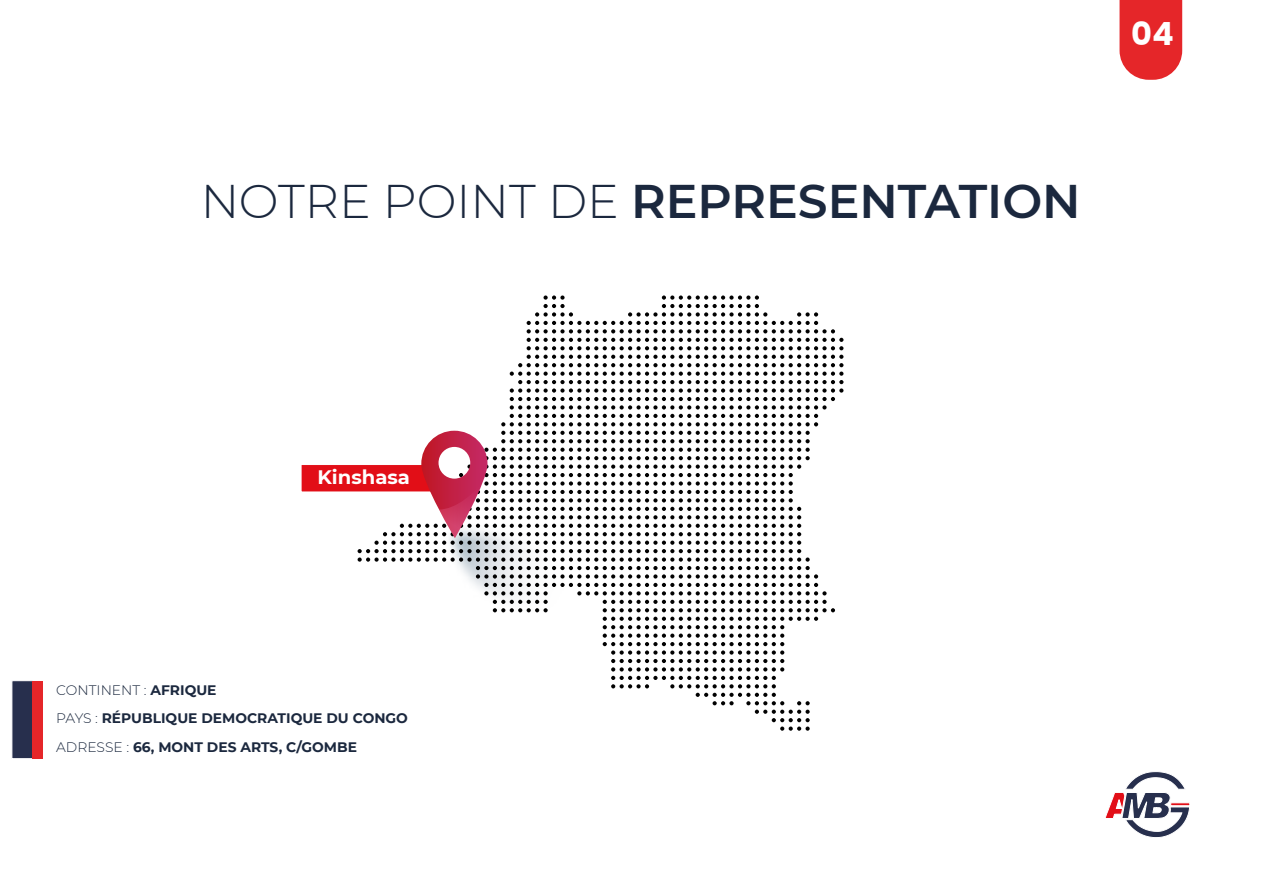
<style>
.page{position:relative;width:1263px;height:893px;background:#fff}
.page>*{position:absolute;margin:0;border:0;box-sizing:border-box;transform-origin:0 0}
.t1{font:600 47.1px "Montserrat";color:#1b283e}
.t2{font:700 31.95px "Poppins";color:#fff}
.t3{font:700 19.5px "Montserrat";color:#fff}
.t4{font:700 13.8px/29px "Montserrat";color:#1b283e}
.t5{font:300 13.8px "Montserrat";color:#1b283e}
.s1{font-weight:300}
.s2{font-weight:700}
</style>
<div class="page">
<svg style="left:1105px;top:771px;width:85px;height:67px"></svg>
<div style="left:1170px;top:803px;width:20px;height:3px;background:#e20e17;border:1px solid #fff"></div>
<div style="left:301px;top:464px;width:135px;height:28px;background:#e20e17;border:1px solid #fff"></div>
<svg style="left:358px;top:295px;width:485px;height:436px"></svg>
<svg style="left:1119px;top:0;width:63px;height:80px;background:#e7383a"></svg>
<div style="left:12px;top:680px;width:21px;height:79px;background:#272f4d"></div>
<div style="left:33px;top:681px;width:10px;height:78px;background:#e52629"></div>
<h1 class="t1" style="left:200px;top:167px;width:882px"><span class="s1">NOTRE POINT DE</span> REPRESENTATION</h1>
<h2 class="t2" style="left:1131px;top:15px;width:44px">04</h2>
<p class="t5" style="left:56px;top:681px;width:162px">CONTINENT : <span class="s2">AFRIQUE</span></p>
<h3 class="t3" style="left:318px;top:463px;width:94px">Kinshasa</h3>
<p class="t4" style="left:56px;top:703px;width:353px"><span class="s1">PAYS :</span> RÉPUBLIQUE DEMOCRATIQUE DU CONGO<br><span class="s1">ADRESSE :</span> 66, MONT DES ARTS, C/GOMBE</p>
</div>
